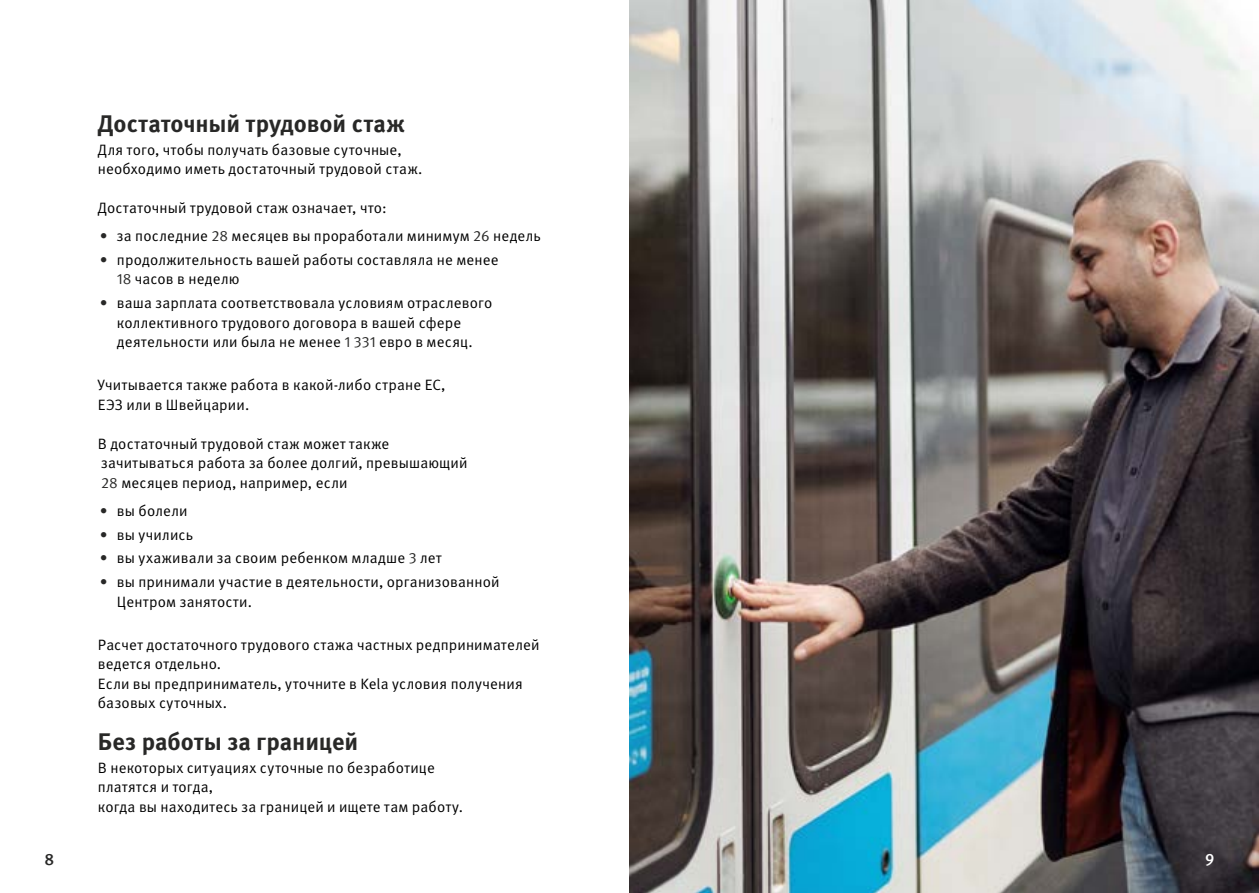
<style>
.page{position:relative;width:1259px;height:893px;background:#fff}
.page>*{position:absolute;margin:0;border:0;box-sizing:border-box;transform-origin:0 0}
.H2_otsikko{font:700 24px "Meta Pro";color:#282827}
.t1{font:500 16.5px "Meta Pro";color:#282827}
.t2{font:500 16.5px "Meta Pro";color:#fff}
.Body_copy{font:15px/19.5px "Meta Pro Norm";letter-spacing:.01em;color:#000}
.Bulletpoints{font:15px/19.5px "Meta Pro Norm";letter-spacing:.01em;color:#000}
.s1{color:#282827}
</style>
<div class="page">
<img style="left:629px;top:0;width:630px;height:893px">
<h2 class="H2_otsikko" style="left:98px;top:105px;width:308px">Достаточный трудовой стаж</h2>
<p class="Body_copy" style="left:98px;top:139px;width:305px">Для того, чтобы получать базовые суточные,</p>
<p class="Body_copy" style="left:98px;top:158px;width:326px">необходимо иметь достаточный трудовой стаж.</p>
<p class="Body_copy" style="left:98px;top:197px;width:290px">Достаточный трудовой стаж означает, что:</p>
<p class="Bulletpoints" style="left:100px;top:225px;width:442px"><span class="s1">•</span> за последние <span class="s1">28</span> месяцев вы проработали минимум <span class="s1">26</span> недель</p>
<p class="Bulletpoints" style="left:117px;top:249px;width:383px;text-indent:-17px"><span class="s1">•</span> продолжительность вашей работы составляла не менее<br><span class="s1">18</span> часов в неделю</p>
<p class="Bulletpoints" style="left:117px;top:292px;width:377px;text-indent:-17px"><span class="s1">•</span> ваша зарплата соответствовала условиям отраслевого коллективного трудового договора в вашей сфере деятельности или была не менее <span class="s1">1 331</span> евро в месяц.</p>
<p class="Body_copy" style="left:98px;top:374px;width:349px">Учитывается также работа в какой-либо стране ЕС,</p>
<p class="Body_copy" style="left:98px;top:394px;width:153px">ЕЭЗ или в Швейцарии.</p>
<p class="Body_copy" style="left:98px;top:433px;width:293px">В достаточный трудовой стаж может также</p>
<p class="Body_copy" style="left:101px;top:452px;width:368px">зачитываться работа за более долгий, превышающий</p>
<p class="Body_copy" style="left:101px;top:472px;width:248px"><span class="s1">28</span> месяцев период, например, если</p>
<p class="Bulletpoints" style="left:100px;top:500px;width:89px"><span class="s1">•</span> вы болели</p>
<p class="Bulletpoints" style="left:100px;top:524px;width:95px"><span class="s1">•</span> вы учились</p>
<p class="Bulletpoints" style="left:100px;top:547px;width:343px"><span class="s1">•</span> вы ухаживали за своим ребенком младше <span class="s1">3</span> лет</p>
<p class="Bulletpoints" style="left:117px;top:571px;width:384px;text-indent:-17px"><span class="s1">•</span> вы принимали участие в деятельности, организованной<br>Центром занятости.</p>
<p class="Body_copy" style="left:98px;top:634px;width:443px">Расчет достаточного трудового стажа частных редпринимателей ведется отдельно.</p>
<p class="Body_copy" style="left:98px;top:673px;width:426px">Если вы предприниматель, уточните в Kela условия получения базовых суточных.</p>
<h2 class="H2_otsikko" style="left:98px;top:723px;width:262px">Без работы за границей</h2>
<p class="Body_copy" style="left:98px;top:757px;width:338px">В некоторых ситуациях суточные по безработице платятся и тогда,</p>
<p class="Body_copy" style="left:98px;top:796px;width:367px">когда вы находитесь за границей и ищете там работу.</p>
<p class="t1" style="left:44px;top:846px;width:11px">8</p>
<p class="t2" style="left:1205px;top:846px;width:11px">9</p>
</div>
